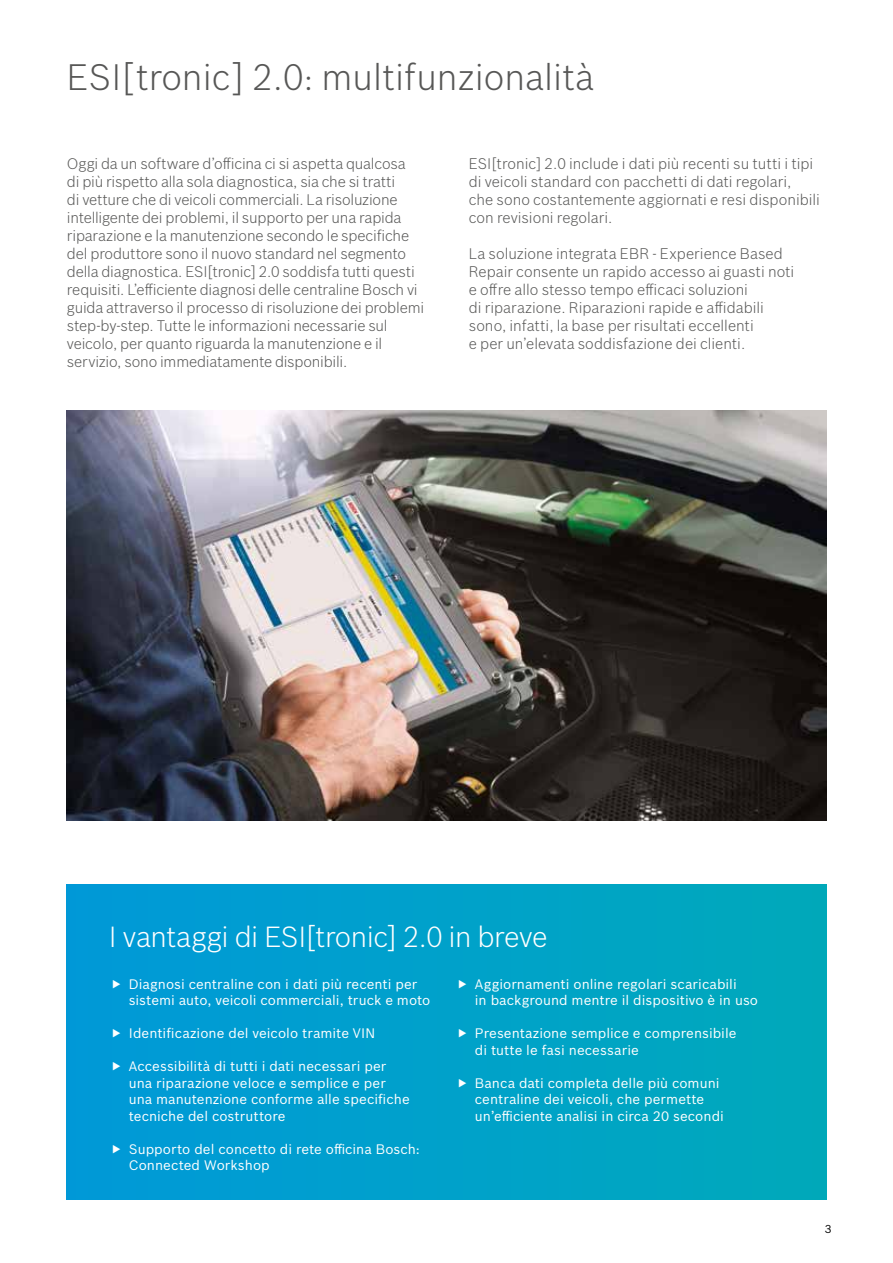
<style>
.page{position:relative;width:893px;height:1263px;background:#fff}
.page>*{position:absolute;margin:0;border:0;box-sizing:border-box;transform-origin:0 0}
.t1{font:300 36px "Bosch Sans";color:#575756}
.t2{font:300 28.5px "Bosch Sans";letter-spacing:-.015em;color:#fff}
.t3{font:300 15px/18px "Bosch Sans";letter-spacing:-.01em;color:#575756}
.t4{font:13.5px/16.5px "Bosch Sans";letter-spacing:.005em;color:#fff}
.t5{font:11.25px "Bosch Sans";color:#000}
</style>
<div class="page">
<img style="left:67px;top:410px;width:759px;height:411px">
<div style="left:67px;top:884px;width:759px;height:316px;background:linear-gradient(to right,#0099d9,#00a9bb)"></div>
<h1 class="t1" style="left:67px;top:52px;width:529px">ESI[tronic] 2.0: multifunzionalità</h1>
<p class="t3" style="left:67px;top:154px;width:359px">Oggi da un software d’officina ci si aspetta qualcosa<br>di più rispetto alla sola diagnostica, sia che si tratti<br>di vetture che di veicoli commerciali. La risoluzione intelligente dei problemi, il supporto per una rapida riparazione e la manutenzione secondo le specifiche del produttore sono il nuovo standard nel segmento della diagnostica. ESI[tronic] 2.0 soddisfa tutti questi requisiti. L’efficiente diagnosi delle centraline Bosch vi guida attraverso il processo di risoluzione dei problemi step-by-step. Tutte le informazioni necessarie sul veicolo, per quanto riguarda la manutenzione e il servizio, sono immediatamente disponibili.</p>
<p class="t3" style="left:469px;top:154px;width:352px">ESI[tronic] 2.0 include i dati più recenti su tutti i tipi di veicoli standard con pacchetti di dati regolari,<br>che sono costantemente aggiornati e resi disponibili con revisioni regolari.</p>
<p class="t3" style="left:469px;top:244px;width:327px">La soluzione integrata EBR - Experience Based Repair consente un rapido accesso ai guasti noti e offre allo stesso tempo efficaci soluzioni<br>di riparazione. Riparazioni rapide e affidabili sono, infatti, la base per risultati eccellenti<br>e per un’elevata soddisfazione dei clienti.</p>
<h2 class="t2" style="left:109px;top:917px;width:440px">I vantaggi di ESI[tronic] 2.0 in breve</h2>
<p class="t4" style="left:129px;top:975px;width:303px;text-indent:-17px">▶ Diagnosi centraline con i dati più recenti per sistemi auto, veicoli commerciali, truck e moto</p>
<p class="t4" style="left:112px;top:1024px;width:265px">▶ Identificazione del veicolo tramite VIN</p>
<p class="t4" style="left:129px;top:1057px;width:282px;text-indent:-17px">▶ Accessibilità di tutti i dati necessari per una riparazione veloce e semplice e per una manutenzione conforme alle specifiche tecniche del costruttore</p>
<p class="t4" style="left:129px;top:1140px;width:293px;text-indent:-17px">▶ Supporto del concetto di rete officina Bosch:<br>Connected Workshop</p>
<p class="t4" style="left:475px;top:975px;width:285px;text-indent:-17px">▶ Aggiornamenti online regolari scaricabili<br>in background mentre il dispositivo è in uso</p>
<p class="t4" style="left:475px;top:1024px;width:263px;text-indent:-17px">▶ Presentazione semplice e comprensibile di tutte le fasi necessarie</p>
<p class="t4" style="left:475px;top:1074px;width:251px;text-indent:-17px">▶ Banca dati completa delle più comuni centraline dei veicoli, che permette un’efficiente analisi in circa 20 secondi</p>
<p class="t5" style="left:825px;top:1221px;width:8px">3</p>
</div>
